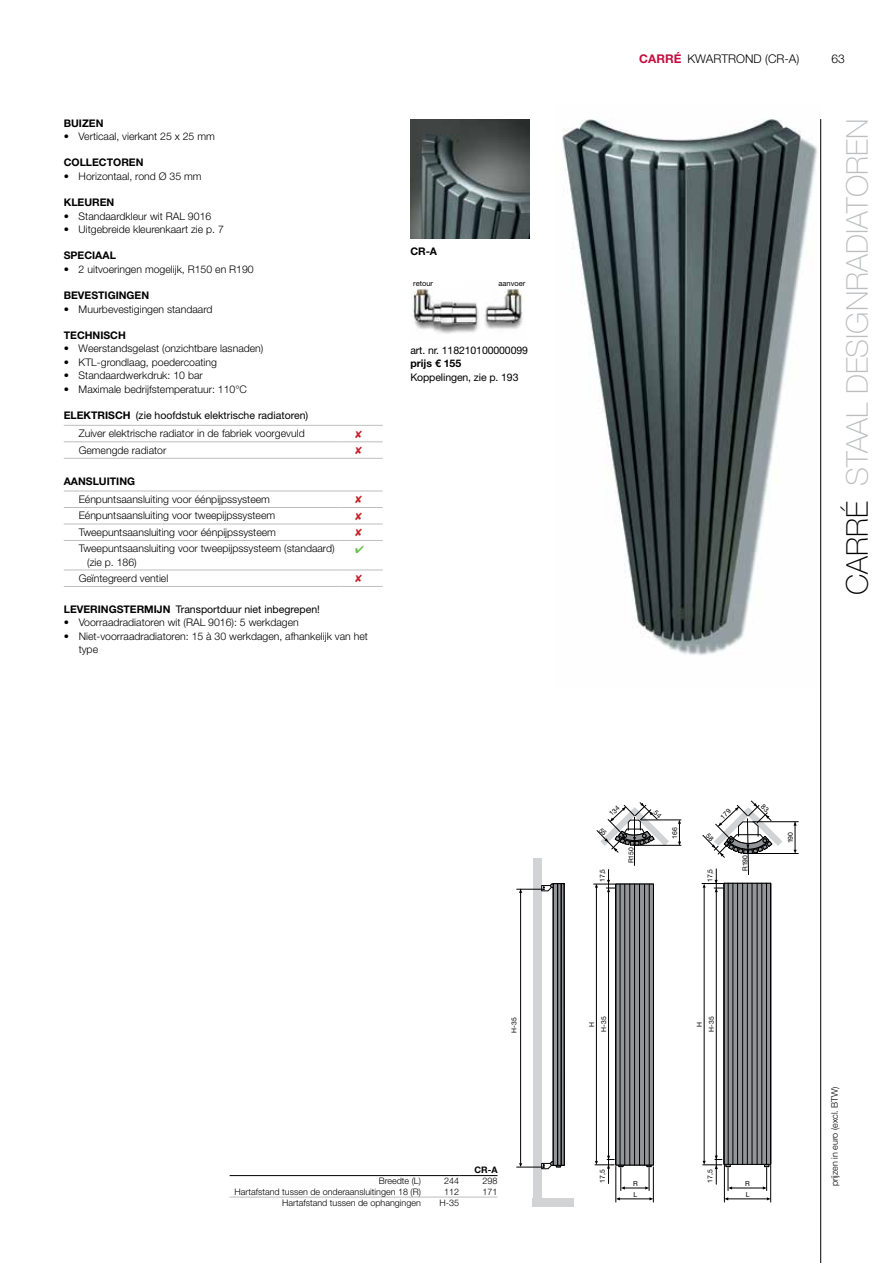
<style>
.page{position:relative;width:893px;height:1263px;background:#fff}
.page>*{position:absolute;margin:0;border:0;box-sizing:border-box;transform-origin:0 0}
.t1{font:100 30px "Helvetica Neue LT Std";color:#bcbec0}
.t2{font:300 12px "Helvetica Neue LT Std";color:#000}
.t3{font:700 12px "Helvetica Neue LT Std";color:#c40e3e}
.t4{font:300 10.5px/13.5px "Helvetica Neue LT Std";color:#000}
.t5{font:10.5px "Helvetica Neue LT Std";letter-spacing:-.01em;color:#000}
.t6{font:700 10.5px "Helvetica Neue LT Std";color:#000}
.t7{font:300 9px "Helvetica Neue LT Std";color:#000}
.t8{font:700 9px "Helvetica Neue LT Std";color:#000}
.t9{font:7.5px "Helvetica Neue LT Std";color:#000}
.t10{font:6.9px/10.8px "Helvetica Neue LT Std";color:#000}
.t11{font:6.75px "Helvetica Neue LT Std";color:#000}
.s1{font-weight:700}
.s2{font-weight:400}
.s3{font-weight:700;color:#c40e3e}
.s4{color:#000}
</style>
<div class="page">
<hr style="left:230px;top:1175px;width:191px;height:1px;background:#000">
<hr style="left:421px;top:1175px;width:38px;height:1px;background:#000">
<hr style="left:459px;top:1175px;width:38px;height:1px;background:#000">
<hr style="left:230px;top:1197px;width:191px;height:1px;background:#bcbec0">
<hr style="left:421px;top:1197px;width:38px;height:1px;background:#bcbec0">
<hr style="left:459px;top:1197px;width:38px;height:1px;background:#bcbec0">
<hr style="left:64px;top:425px;width:276px;height:1px;background:#bcbec0">
<hr style="left:340px;top:425px;width:43px;height:1px;background:#bcbec0">
<hr style="left:64px;top:442px;width:276px;height:1px;background:#bcbec0">
<hr style="left:340px;top:442px;width:43px;height:1px;background:#bcbec0">
<hr style="left:64px;top:458px;width:276px;height:1px;background:#bcbec0">
<hr style="left:340px;top:458px;width:43px;height:1px;background:#bcbec0">
<hr style="left:64px;top:491px;width:276px;height:1px;background:#bcbec0">
<hr style="left:340px;top:491px;width:43px;height:1px;background:#bcbec0">
<hr style="left:64px;top:507px;width:276px;height:1px;background:#bcbec0">
<hr style="left:340px;top:507px;width:43px;height:1px;background:#bcbec0">
<hr style="left:64px;top:524px;width:276px;height:1px;background:#bcbec0">
<hr style="left:340px;top:524px;width:43px;height:1px;background:#bcbec0">
<hr style="left:64px;top:540px;width:276px;height:1px;background:#bcbec0">
<hr style="left:340px;top:540px;width:43px;height:1px;background:#bcbec0">
<hr style="left:64px;top:570px;width:276px;height:1px;background:#bcbec0">
<hr style="left:340px;top:570px;width:43px;height:1px;background:#bcbec0">
<hr style="left:64px;top:586px;width:276px;height:1px;background:#bcbec0">
<hr style="left:340px;top:586px;width:43px;height:1px;background:#bcbec0">
<img style="left:562px;top:119px;width:255px;height:537px">
<img style="left:410px;top:119px;width:119px;height:119px">
<img style="left:413px;top:289px;width:110px;height:45px">
<div style="left:533px;top:858px;width:9px;height:346px;background:#d1d3d4"></div>
<div style="left:533px;top:1198px;width:41px;height:9px;background:#d1d3d4"></div>
<div style="left:616px;top:884px;width:37px;height:281px;background:#939598"></div>
<hr style="left:615px;top:884px;width:1px;height:281px;background:#000">
<hr style="left:620px;top:884px;width:1px;height:281px;background:#000">
<hr style="left:624px;top:884px;width:1px;height:281px;background:#000">
<hr style="left:629px;top:884px;width:1px;height:281px;background:#000">
<hr style="left:634px;top:884px;width:1px;height:281px;background:#000">
<hr style="left:653px;top:884px;width:1px;height:281px;background:#000">
<hr style="left:649px;top:884px;width:1px;height:281px;background:#000">
<hr style="left:644px;top:884px;width:1px;height:281px;background:#000">
<hr style="left:639px;top:884px;width:1px;height:281px;background:#000">
<svg style="left:726px;top:892px;width:43px;height:271px;background:#87898c"></svg>
<hr style="left:724px;top:883px;width:1px;height:281px;background:#000">
<hr style="left:728px;top:883px;width:1px;height:281px;background:#000">
<hr style="left:733px;top:883px;width:1px;height:281px;background:#000">
<hr style="left:737px;top:883px;width:1px;height:281px;background:#000">
<hr style="left:742px;top:883px;width:1px;height:281px;background:#000">
<hr style="left:770px;top:883px;width:1px;height:281px;background:#000">
<hr style="left:766px;top:883px;width:1px;height:281px;background:#000">
<hr style="left:761px;top:883px;width:1px;height:281px;background:#000">
<hr style="left:757px;top:883px;width:1px;height:281px;background:#000">
<hr style="left:752px;top:883px;width:1px;height:281px;background:#000">
<hr style="left:747px;top:883px;width:1px;height:281px;background:#000">
<hr style="left:608px;top:869px;width:1px;height:314px;background:#000">
<hr style="left:596px;top:887px;width:1px;height:274px;background:#000">
<svg style="left:594px;top:880px;width:21px;height:12px"></svg>
<svg style="left:517px;top:883px;width:48px;height:286px"></svg>
<svg style="left:763px;top:1164px;width:6px;height:26px"></svg>
<hr style="left:730px;top:1188px;width:34px;height:1px;background:#000">
<hr style="left:724px;top:1165px;width:1px;height:37px;background:#000">
<hr style="left:770px;top:1165px;width:1px;height:37px;background:#000">
<hr style="left:728px;top:1198px;width:40px;height:1px;background:#000">
<svg style="left:595px;top:1156px;width:56px;height:34px"></svg>
<hr style="left:616px;top:1166px;width:1px;height:36px;background:#000">
<hr style="left:653px;top:1167px;width:1px;height:35px;background:#000">
<hr style="left:618px;top:1198px;width:32px;height:1px;background:#000">
<hr style="left:716px;top:869px;width:1px;height:315px;background:#000">
<svg style="left:703px;top:1155px;width:29px;height:35px"></svg>
<hr style="left:704px;top:887px;width:1px;height:274px;background:#000">
<hr style="left:634px;top:817px;width:1px;height:48px;background:#000">
<hr style="left:753px;top:821px;width:45px;height:1px;background:#000">
<hr style="left:750px;top:853px;width:48px;height:1px;background:#000">
<hr style="left:820px;top:119px;width:1px;height:1144px;background:#000">
<svg style="left:597px;top:802px;width:84px;height:51px"></svg>
<svg style="left:702px;top:800px;width:80px;height:92px"></svg>
<svg style="left:788px;top:822px;width:9px;height:31px"></svg>
<p class="t6" style="left:64px;top:116px;width:41px">BUIZEN</p>
<p class="t4" style="left:64px;top:129px;width:153px">• Verticaal, vierkant 25 x 25 mm</p>
<p class="t6" style="left:64px;top:156px;width:81px">COLLECTOREN</p>
<p class="t4" style="left:64px;top:169px;width:139px">• Horizontaal, rond Ø 35 mm</p>
<p class="t6" style="left:64px;top:196px;width:52px">KLEUREN</p>
<p class="t4" style="left:64px;top:209px;width:149px">• Standaardkleur wit RAL 9016</p>
<p class="t4" style="left:64px;top:222px;width:162px">• Uitgebreide kleurenkaart zie p. 7</p>
<p class="t6" style="left:64px;top:249px;width:54px">SPECIAAL</p>
<p class="t4" style="left:64px;top:262px;width:191px">• 2 uitvoeringen mogelijk, R150 en R190</p>
<p class="t6" style="left:64px;top:289px;width:87px">BEVESTIGINGEN</p>
<p class="t4" style="left:64px;top:302px;width:150px">• Muurbevestigingen standaard</p>
<p class="t6" style="left:64px;top:329px;width:64px">TECHNISCH</p>
<p class="t4" style="left:64px;top:342px;width:201px">• Weerstandsgelast (onzichtbare lasnaden)</p>
<p class="t4" style="left:64px;top:355px;width:155px">• KTL-grondlaag, poedercoating</p>
<p class="t4" style="left:64px;top:369px;width:140px">• Standaardwerkdruk: 10 bar</p>
<p class="t4" style="left:64px;top:382px;width:185px">• Maximale bedrijfstemperatuur: 110°C</p>
<p class="t4" style="left:79px;top:406px;width:231px;line-height:18px;text-indent:-15px"><span class="s1">ELEKTRISCH</span> <span class="s2">(zie hoofdstuk elektrische radiatoren)<br></span>Zuiver elektrische radiator in de fabriek voorgevuld</p>
<p class="t4" style="left:79px;top:443px;width:89px">Gemengde radiator</p>
<p class="t6" style="left:64px;top:474px;width:73px">AANSLUITING</p>
<p class="t4" style="left:79px;top:492px;width:193px">Eénpuntsaansluiting voor éénpijpssysteem</p>
<p class="t4" style="left:79px;top:508px;width:198px">Eénpuntsaansluiting voor tweepijpssysteem</p>
<p class="t4" style="left:79px;top:525px;width:199px">Tweepuntsaansluiting voor éénpijpssysteem</p>
<p class="t4" style="left:87px;top:541px;width:249px;text-indent:-9px">Tweepuntsaansluiting voor tweepijpssysteem (standaard) (zie p. 186)</p>
<p class="t4" style="left:79px;top:571px;width:91px">Geïntegreerd ventiel</p>
<p class="t5" style="left:64px;top:603px;width:258px"><span class="s1">LEVERINGSTERMIJN</span> Transportduur niet inbegrepen!</p>
<p class="t4" style="left:64px;top:616px;width:237px">• Voorraadradiatoren wit (RAL 9016): 5 werkdagen</p>
<p class="t4" style="left:79px;top:629px;width:291px;text-indent:-15px">• Niet-voorraadradiatoren: 15 à 30 werkdagen, afhankelijk van het type</p>
<p class="t6" style="left:410px;top:245px;width:28px">CR-A</p>
<p class="t9" style="left:413px;top:279px;width:21px">retour</p>
<p class="t9" style="left:498px;top:279px;width:28px">aanvoer</p>
<p class="t5" style="left:410px;top:344px;width:119px">art. nr. 118210100000099</p>
<p class="t6" style="left:410px;top:357px;width:52px">PRIJS € 155</p>
<p class="t5" style="left:410px;top:371px;width:110px">Koppelingen, zie p. 193</p>
<p class="t3" style="left:639px;top:51px;width:19px">CARR</p>
<p class="t2" style="left:674px;top:51px;width:127px"><span class="s3">É</span> KWARTROND (CR-A)</p>
<p class="t2" style="left:831px;top:51px;width:15px">63</p>
<h1 class="t1" style="left:840px;top:595px;width:477px;rotate:-90deg"><span class="s4">Carré</span> Staal designradiatoren</h1>
<p class="t11" style="left:627px;top:863px;width:18px;rotate:-89deg">R150</p>
<p class="t10" style="left:597px;top:882px;width:15px;rotate:-90deg">17,5</p>
<p class="t10" style="left:704px;top:882px;width:15px;rotate:-90deg">17,5</p>
<p class="t11" style="left:741px;top:871px;width:18px;rotate:-90deg">R190</p>
<p class="t10" style="left:586px;top:1027px;width:6px;rotate:-90deg">H</p>
<p class="t10" style="left:706px;top:1032px;width:17px;rotate:-90deg">H-35</p>
<p class="t10" style="left:509px;top:1032px;width:17px;rotate:-90deg">H-35</p>
<p class="t10" style="left:598px;top:1032px;width:17px;rotate:-90deg">H-35</p>
<p class="t10" style="left:694px;top:1027px;width:6px;rotate:-90deg">H</p>
<p class="t8" style="left:474px;top:1164px;width:24px">CR-A</p>
<p class="t7" style="left:379px;top:1175px;width:44px">Breedte (L)</p>
<p class="t7" style="left:444px;top:1175px;width:17px">244</p>
<p class="t7" style="left:482px;top:1175px;width:17px">298</p>
<p class="t7" style="left:235px;top:1186px;width:188px">Hartafstand tussen de onderaansluitingen 18 (R)</p>
<p class="t7" style="left:444px;top:1186px;width:17px">112</p>
<p class="t7" style="left:482px;top:1186px;width:17px">171</p>
<p class="t7" style="left:282px;top:1197px;width:140px">Hartafstand tussen de ophangingen</p>
<p class="t7" style="left:440px;top:1197px;width:21px">H-35</p>
<p class="t10" style="left:597px;top:1182px;width:15px;rotate:-90deg">17,5</p>
<p class="t10" style="left:704px;top:1182px;width:15px;rotate:-90deg">17,5</p>
<p class="t10" style="left:633px;top:1178px;width:6px">R<br>L</p>
<p class="t10" style="left:745px;top:1178px;width:6px">R<br>L</p>
<p class="t7" style="left:829px;top:1186px;width:102px;rotate:-90deg">prijzen in euro (excl. BTW)</p>
</div>
